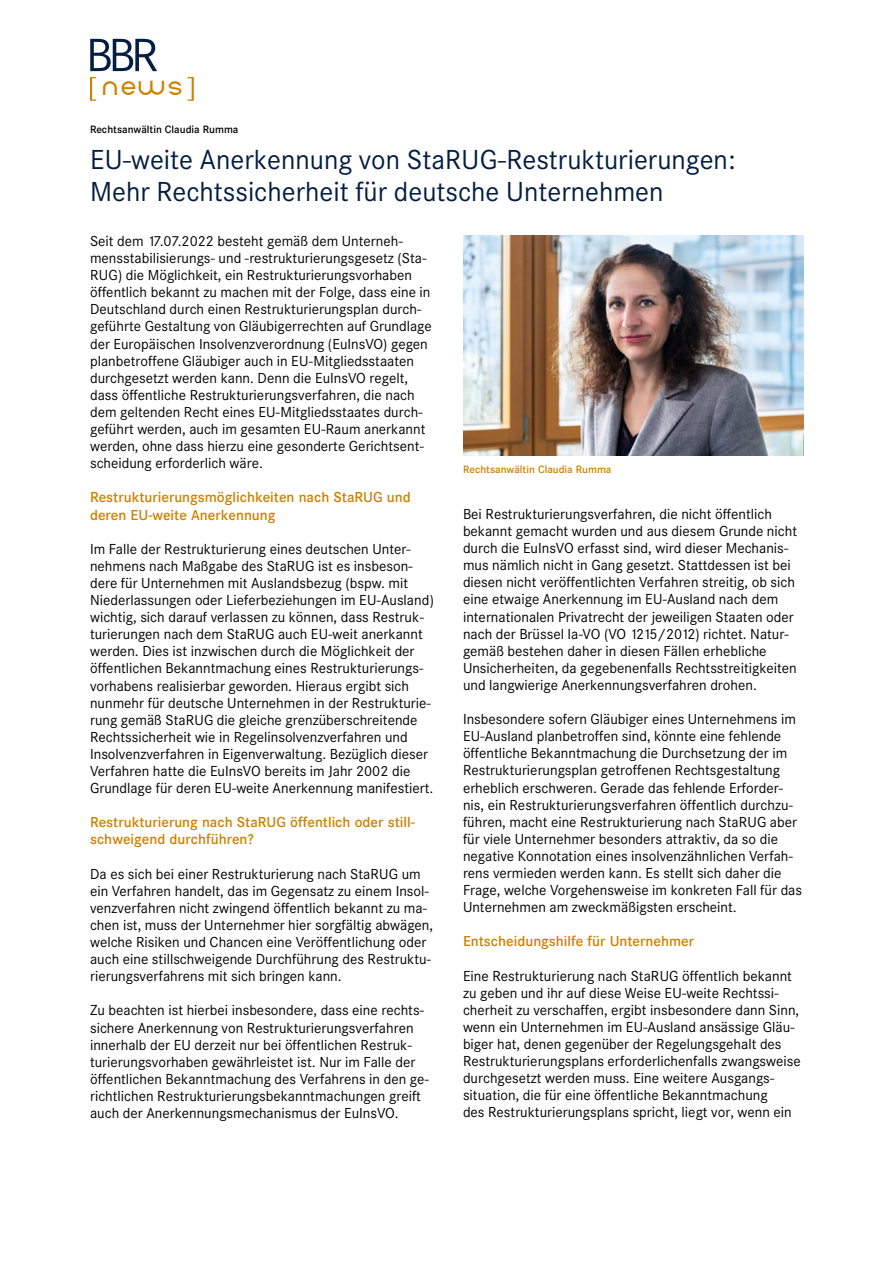
<style>
.page{position:relative;width:893px;height:1263px;background:#fff}
.page>*{position:absolute;margin:0;border:0;box-sizing:border-box;transform-origin:0 0}
.t1{font:27px/32.4px "Corporate SBQ";color:#041e42}
.t2{font:19.95px "Edition";color:#ce8100}
.t3{font:14.25px/17.1px "Corporate SBQ";color:#000}
.t4{font:500 14.25px/17.1px "Corporate SBQ";color:#ce8100}
.t5{font:500 10.5px "Corporate SBQ";color:#000}
.t6{font:500 10.5px "Corporate SBQ";color:#ce8100}
</style>
<div class="page">
<svg style="left:90px;top:39px;width:67px;height:32px"></svg>
<svg style="left:90px;top:77px;width:6px;height:24px"></svg>
<svg style="left:188px;top:77px;width:6px;height:24px"></svg>
<img style="left:463px;top:236px;width:340px;height:219px">
<h2 class="t2" style="left:103px;top:78px;width:82px">NEWS</h2>
<p class="t5" style="left:90px;top:123px;width:150px">Rechtsanwältin Claudia Rumma</p>
<h1 class="t1" style="left:90px;top:143px;width:647px">EU-weite Anerkennung von StaRUG-Restrukturierungen:<br>Mehr Rechtssicherheit für deutsche Unternehmen</h1>
<p class="t3" style="left:90px;top:233px;width:343px">Seit dem 17.07.2022 besteht gemäß dem Unterneh&shy;mensstabilisierungs- und -restrukturierungsgesetz (Sta-RUG) die Möglichkeit, ein Restrukturierungsvorhaben öffentlich bekannt zu machen mit der Folge, dass eine in Deutschland durch einen Restrukturierungsplan durch&shy;geführte Gestaltung von Gläubigerrechten auf Grundlage der Europäischen Insolvenzverordnung (EuInsVO) gegen planbetroffene Gläubiger auch in EU-Mitgliedsstaaten durchgesetzt werden kann. Denn die EuInsVO regelt, dass öffentliche Restrukturierungsverfahren, die nach dem geltenden Recht eines EU-Mitgliedsstaates durch&shy;geführt werden, auch im gesamten EU-Raum anerkannt werden, ohne dass hierzu eine gesonderte Gerichtsent&shy;scheidung erforderlich wäre.</p>
<p class="t4" style="left:90px;top:489px;width:322px">Restrukturierungsmöglichkeiten nach StaRUG und deren EU-weite Anerkennung</p>
<p class="t3" style="left:90px;top:540px;width:345px">Im Falle der Restrukturierung eines deutschen Unter&shy;nehmens nach Maßgabe des StaRUG ist es insbeson&shy;dere für Unternehmen mit Auslandsbezug (bspw. mit Niederlassungen oder Lieferbeziehungen im EU-Ausland) wichtig, sich darauf verlassen zu können, dass Restruk&shy;turierungen nach dem StaRUG auch EU-weit anerkannt werden. Dies ist inzwischen durch die Möglichkeit der öffentlichen Bekanntmachung eines Restrukturierungs&shy;vorhabens realisierbar geworden. Hieraus ergibt sich nunmehr für deutsche Unternehmen in der Restrukturie&shy;rung gemäß StaRUG die gleiche grenzüberschreitende Rechtssicherheit wie in Regelinsolvenzverfahren und Insolvenzverfahren in Eigenverwaltung. Bezüglich dieser Verfahren hatte die EuInsVO bereits im Jahr 2002 die Grundlage für deren EU-weite Anerkennung manifestiert.</p>
<p class="t4" style="left:90px;top:814px;width:326px">Restrukturierung nach StaRUG öffentlich oder still&shy;schweigend durchführen?</p>
<p class="t3" style="left:90px;top:865px;width:345px">Da es sich bei einer Restrukturierung nach StaRUG um ein Verfahren handelt, das im Gegensatz zu einem Insol&shy;venzverfahren nicht zwingend öffentlich bekannt zu ma&shy;chen ist, muss der Unternehmer hier sorgfältig abwägen, welche Risiken und Chancen eine Veröffentlichung oder auch eine stillschweigende Durchführung des Restruktu&shy;rierungsverfahrens mit sich bringen kann.</p>
<p class="t3" style="left:90px;top:1002px;width:340px">Zu beachten ist hierbei insbesondere, dass eine rechts&shy;sichere Anerkennung von Restrukturierungsverfahren innerhalb der EU derzeit nur bei öffentlichen Restruk&shy;turierungsvorhaben gewährleistet ist. Nur im Falle der öffentlichen Bekanntmachung des Verfahrens in den ge&shy;richtlichen Restrukturierungsbekanntmachungen greift auch der Anerkennungsmechanismus der EuInsVO.</p>
<p class="t6" style="left:463px;top:463px;width:150px">Rechtsanwältin Claudia Rumma</p>
<p class="t3" style="left:463px;top:505px;width:336px">Bei Restrukturierungsverfahren, die nicht öffentlich bekannt gemacht wurden und aus diesem Grunde nicht durch die EuInsVO erfasst sind, wird dieser Mechanis&shy;mus nämlich nicht in Gang gesetzt. Stattdessen ist bei diesen nicht veröffentlichten Verfahren streitig, ob sich eine etwaige Anerkennung im EU-Ausland nach dem internationalen Privatrecht der jeweiligen Staaten oder nach der Brüssel Ia-VO (VO 1215/2012) richtet. Natur&shy;gemäß bestehen daher in diesen Fällen erhebliche Unsicherheiten, da gegebenenfalls Rechtsstreitigkeiten und langwierige Anerkennungsverfahren drohen.</p>
<p class="t3" style="left:463px;top:711px;width:341px">Insbesondere sofern Gläubiger eines Unternehmens im EU-Ausland planbetroffen sind, könnte eine fehlende öffentliche Bekanntmachung die Durchsetzung der im Restrukturierungsplan getroffenen Rechtsgestaltung erheblich erschweren. Gerade das fehlende Erforder&shy;nis, ein Restrukturierungsverfahren öffentlich durchzu&shy;führen, macht eine Restrukturierung nach StaRUG aber für viele Unternehmer besonders attraktiv, da so die negative Konnotation eines insolvenzähnlichen Verfah&shy;rens vermieden werden kann. Es stellt sich daher die Frage, welche Vorgehensweise im konkreten Fall für das Unternehmen am zweckmäßigsten erscheint.</p>
<p class="t4" style="left:463px;top:933px;width:233px">Entscheidungshilfe für Unternehmer</p>
<p class="t3" style="left:463px;top:967px;width:339px">Eine Restrukturierung nach StaRUG öffentlich bekannt zu geben und ihr auf diese Weise EU-weite Rechtssi&shy;cherheit zu verschaffen, ergibt insbesondere dann Sinn, wenn ein Unternehmen im EU-Ausland ansässige Gläu&shy;biger hat, denen gegenüber der Regelungsgehalt des Restrukturierungsplans erforderlichenfalls zwangsweise durchgesetzt werden muss. Eine weitere Ausgangs&shy;situation, die für eine öffentliche Bekanntmachung<br>des Restrukturierungsplans spricht, liegt vor, wenn ein</p>
</div>
